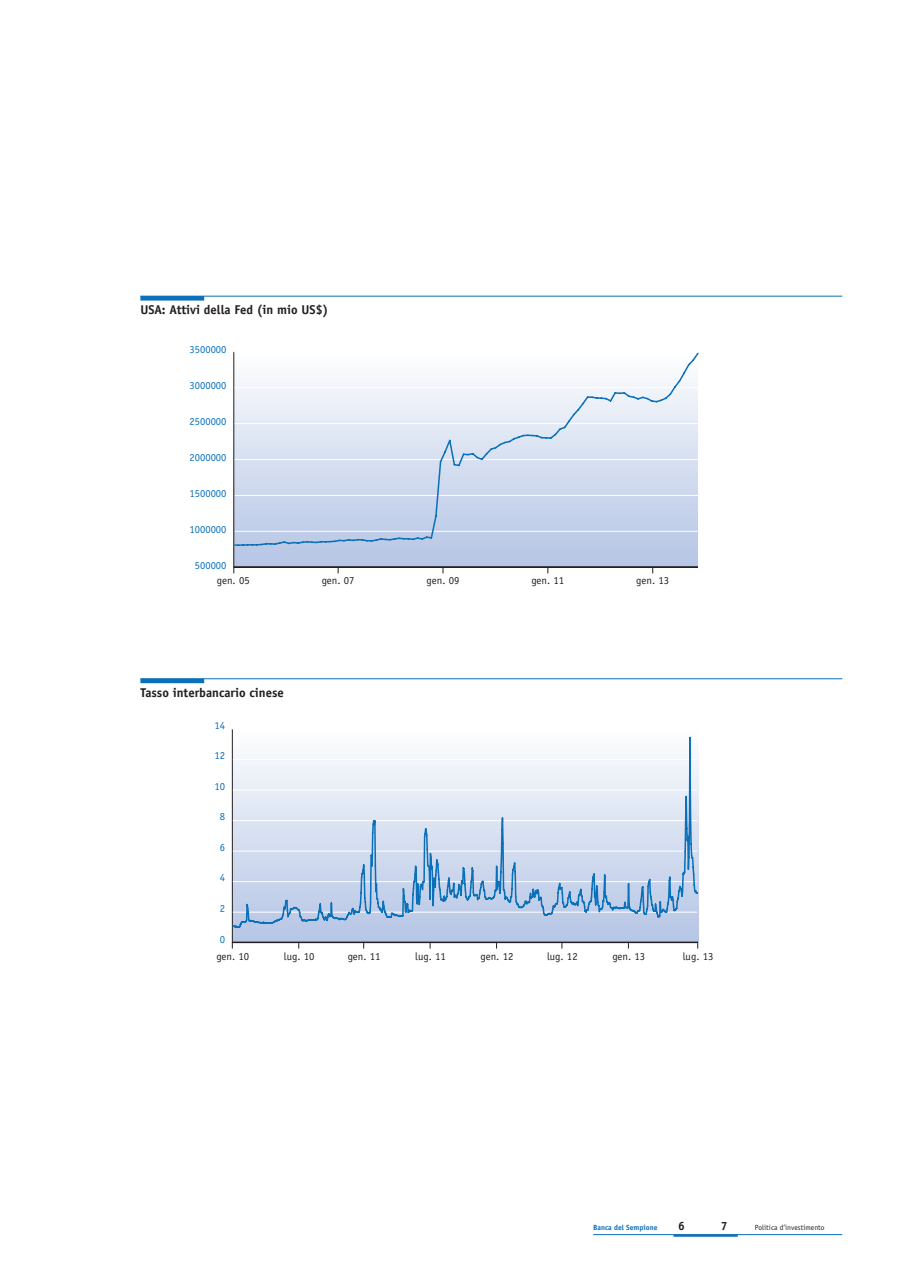
<style>
.page{position:relative;width:906px;height:1276px;background:#fff}
.page>*{position:absolute;margin:0;border:0;box-sizing:border-box;transform-origin:0 0}
.t1{font:700 12.75px "Officina Sans";color:#231f20}
.t2{font:700 12px "Officina Sans";color:#231f20}
.t3{font:10.65px "Officina Sans";color:#231f20}
.t4{font:10.65px "Officina Sans";color:#0970b9}
.t5{font:7.5px "Officina Sans";color:#231f20}
.t6{font:700 7.5px "Officina Sans";color:#0970b9}
</style>
<div class="page">
<hr style="left:673px;top:1234px;width:65px;height:2px;background:#0970b9">
<hr style="left:593px;top:1234px;width:249px;height:1px;background:#0970b9">
<hr style="left:140px;top:296px;width:64px;height:4px;background:#0970b9">
<hr style="left:140px;top:296px;width:702px;height:1px;background:#0970b9">
<div style="left:140px;top:678px;width:64px;height:5px;background:#0970b9"></div>
<hr style="left:140px;top:678px;width:702px;height:1px;background:#0970b9">
<div style="left:233px;top:929px;width:465px;height:12px;background:#b7c7e5"></div>
<hr style="left:232px;top:941px;width:466px;height:2px;background:#231f20">
<hr style="left:232px;top:729px;width:1px;height:213px;background:#231f20">
<svg style="left:231px;top:736px;width:468px;height:193px"></svg>
<div style="left:234px;top:353px;width:464px;height:213px;background:#b8c8e6"></div>
<hr style="left:233px;top:352px;width:1px;height:216px;background:#231f20">
<hr style="left:234px;top:566px;width:464px;height:2px;background:#231f20">
<svg style="left:233px;top:351px;width:465px;height:196px"></svg>
<p class="t1" style="left:140px;top:302px;width:189px">USA: Attivi della Fed (in mio US$)</p>
<p class="t4" style="left:189px;top:343px;width:39px">3500000</p>
<p class="t4" style="left:189px;top:379px;width:39px">3000000</p>
<p class="t4" style="left:189px;top:415px;width:39px">2500000</p>
<p class="t4" style="left:189px;top:451px;width:39px">2000000</p>
<p class="t4" style="left:189px;top:487px;width:39px">1500000</p>
<p class="t4" style="left:189px;top:523px;width:39px">1000000</p>
<p class="t4" style="left:195px;top:559px;width:33px">500000</p>
<p class="t3" style="left:217px;top:574px;width:34px">gen. 05</p>
<p class="t3" style="left:322px;top:574px;width:34px">gen. 07</p>
<p class="t3" style="left:426px;top:574px;width:34px">gen. 09</p>
<p class="t3" style="left:531px;top:574px;width:34px">gen. 11</p>
<p class="t3" style="left:636px;top:574px;width:34px">gen. 13</p>
<p class="t1" style="left:140px;top:684px;width:145px">Tasso interbancario cinese</p>
<p class="t4" style="left:214px;top:719px;width:12px">14</p>
<p class="t4" style="left:214px;top:749px;width:12px">12</p>
<p class="t4" style="left:214px;top:780px;width:12px">10</p>
<p class="t4" style="left:220px;top:810px;width:7px">8</p>
<p class="t4" style="left:220px;top:841px;width:7px">6</p>
<p class="t4" style="left:220px;top:871px;width:7px">4</p>
<p class="t4" style="left:220px;top:902px;width:7px">2</p>
<p class="t4" style="left:220px;top:932px;width:7px">0</p>
<p class="t3" style="left:216px;top:950px;width:34px">gen. 10</p>
<p class="t3" style="left:284px;top:950px;width:32px">lug. 10</p>
<p class="t3" style="left:348px;top:950px;width:34px">gen. 11</p>
<p class="t3" style="left:415px;top:950px;width:32px">lug. 11</p>
<p class="t3" style="left:480px;top:950px;width:34px">gen. 12</p>
<p class="t3" style="left:547px;top:950px;width:32px">lug. 12</p>
<p class="t3" style="left:612px;top:950px;width:34px">gen. 13</p>
<p class="t3" style="left:683px;top:950px;width:32px">lug. 13</p>
<p class="t6" style="left:593px;top:1223px;width:66px">Banca del Sempione</p>
<p class="t2" style="left:678px;top:1218px;width:8px">6</p>
<p class="t2" style="left:720px;top:1218px;width:8px">7</p>
<p class="t5" style="left:755px;top:1223px;width:71px">Politica d’investimento</p>
</div>
